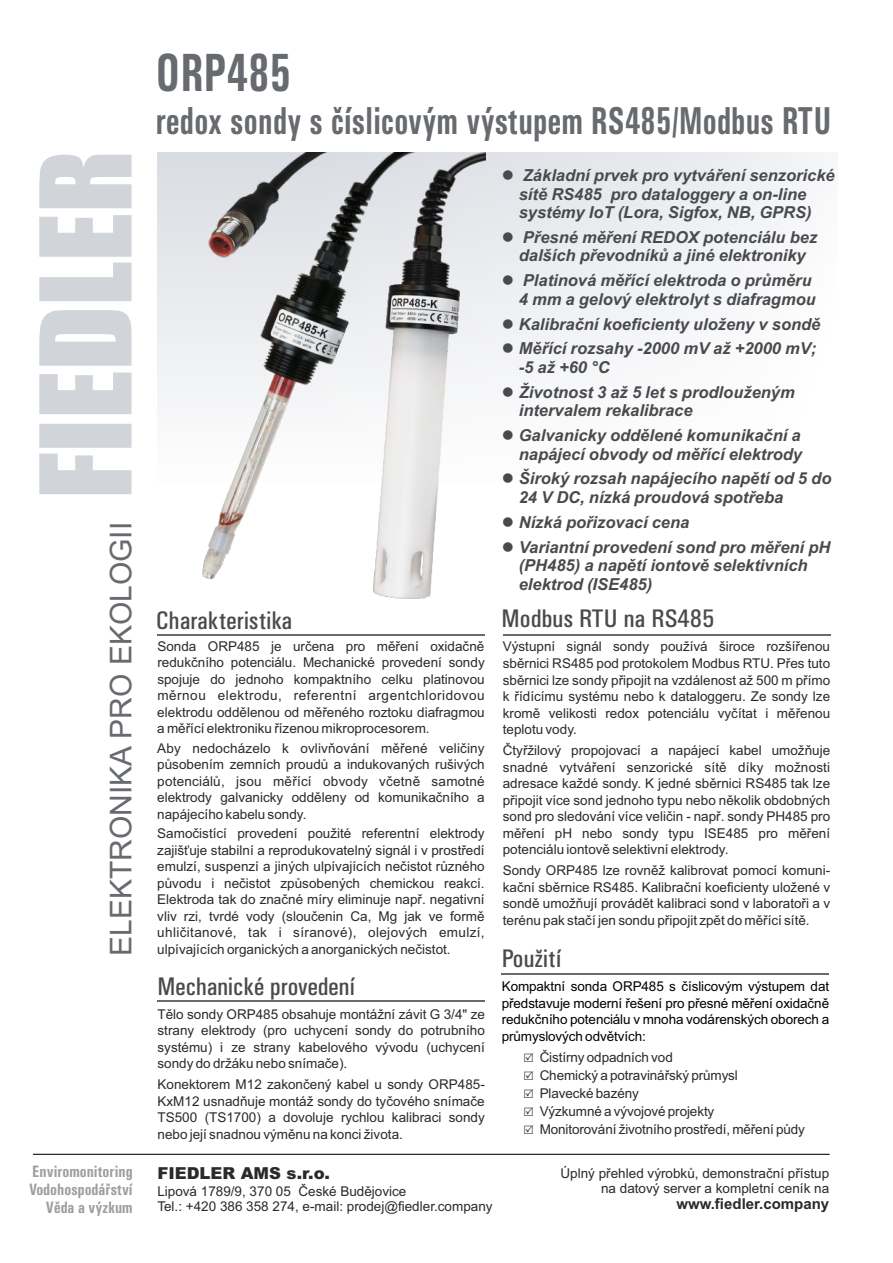
<style>
.page{position:relative;width:893px;height:1263px;background:#fff}
.page>*{position:absolute;margin:0;border:0;box-sizing:border-box;transform-origin:0 0}
.t1{font:700 54px "Univers Condensed";letter-spacing:.01em;color:#676a6e;scale:.81 1}
.t2{font:700 39px "Univers Condensed";letter-spacing:.01em;color:#676a6e;scale:.81 1}
.t3{font:30px "Arial";color:#676a6e}
.t4{font:25.5px "Univers Condensed";color:#484a4d;scale:1.04 1}
.t5{font:25.5px "Univers Condensed";color:#484a4d;scale:1.05 1}
.t6{font:italic 700 16.5px/18.5px "Arial";color:#484a4d}
.t7{font:700 16.5px/18px "Univers Condensed";color:#9d9e9e;text-align:right;scale:.95 1}
.t8{font:900 16.5px "Arial";color:#2b2a29}
.t9{font:700 15px "Arial";color:#2b2a29}
.t10{font:13.5px/16.5px "Arial";color:#2b2a29;text-align:justify}
.t11{font:13.5px/16.5px "Arial";letter-spacing:-.01em;color:#000;text-align:justify}
</style>
<div class="page">
<div style="left:157px;top:152px;width:680px;height:331px;background:linear-gradient(to bottom,#e8e9ed,#fff)"></div>
<hr style="left:33px;top:1154px;width:797px;height:1px;background:#2b2a29">
<svg style="left:39px;top:155px;width:93px;height:339px"></svg>
<hr style="left:157px;top:1000px;width:328px;height:2px;background:#676a6e">
<hr style="left:503px;top:634px;width:327px;height:2px;background:#676a6e">
<hr style="left:157px;top:634px;width:328px;height:2px;background:#676a6e">
<hr style="left:502px;top:973px;width:327px;height:2px;background:#676a6e">
<img style="left:198px;top:152px;width:223px;height:428px">
<img style="left:370px;top:153px;width:116px;height:446px">
<img style="left:209px;top:152px;width:120px;height:106px">
<h3 class="t3" style="left:110px;top:955px;width:435px;rotate:-90deg">ELEKTRONIKA PRO EKOLOGII</h3>
<p class="t7" style="left:29px;top:1164px;width:111px">Enviromonitoring<br>Vodohospodářství<br>Věda a výzkum</p>
<h1 class="t1" style="left:156px;top:54px;width:168px">ORP485</h1>
<h2 class="t2" style="left:156px;top:108px;width:835px">redox sondy s číslicovým výstupem RS485/Modbus RTU</h2>
<p class="t6" style="left:519px;top:168px;width:317px;text-indent:-17px">● Základní prvek pro vytváření senzorické sítě RS485 pro dataloggery a on-line systémy IoT (Lora, Sigfox, NB, GPRS)</p>
<p class="t6" style="left:502px;top:229px;width:317px;text-align:center">● Přesné měření REDOX potenciálu bez dalších převodníků a jiné elektroniky</p>
<p class="t6" style="left:502px;top:273px;width:316px;text-align:right">● Platinová měřící elektroda o průměru<br>4 mm a gelový elektrolyt s diafragmou</p>
<p class="t6" style="left:502px;top:316px;width:320px">● Kalibrační koeficienty uloženy v sondě</p>
<p class="t6" style="left:519px;top:341px;width:299px;text-indent:-17px">● Měřící rozsahy -2000 mV až +2000 mV; -5 až +60 °C</p>
<p class="t6" style="left:519px;top:384px;width:277px;text-indent:-17px">● Životnost 3 až 5 let s prodlouženým intervalem rekalibrace</p>
<p class="t6" style="left:502px;top:428px;width:302px;text-align:right">● Galvanicky oddělené komunikační a napájecí obvody od měřící elektrody</p>
<p class="t6" style="left:519px;top:471px;width:314px;text-indent:-17px">● Široký rozsah napájecího napětí od 5 do<br>24 V DC, nízká proudová spotřeba</p>
<p class="t6" style="left:502px;top:514px;width:189px">● Nízká pořizovací cena</p>
<p class="t6" style="left:519px;top:539px;width:313px;text-indent:-17px">● Variantní provedení sond pro měření pH (PH485) a napětí iontově selektivních elektrod (ISE485)</p>
<h3 class="t4" style="left:156px;top:611px;width:133px">Charakteristika</h3>
<h3 class="t5" style="left:502px;top:610px;width:204px">Modbus RTU na RS485</h3>
<p class="t10" style="left:157px;top:639px;width:329px">Sonda ORP485 je určena pro měření oxidačně redukčního potenciálu. Mechanické provedení sondy spojuje do jednoho kompaktního celku platinovou měrnou elektrodu, referentní argentchloridovou elektrodu oddělenou od měřeného roztoku diafragmou a měřící elektroniku řízenou mikroprocesorem.</p>
<p class="t10" style="left:157px;top:741px;width:329px">Aby nedocházelo k ovlivňování měřené veličiny působením zemních proudů a indukovaných rušivých potenciálů, jsou měřící obvody včetně samotné elektrody galvanicky odděleny od komunikačního a napájecího kabelu sondy.</p>
<p class="t10" style="left:157px;top:827px;width:329px">Samočistící provedení použité referentní elektrody zajišťuje stabilní a reprodukovatelný signál i v prostředí emulzí, suspenzí a jiných ulpívajících nečistot různého původu i nečistot způsobených chemickou reakcí.<br>Elektroda tak do značné míry eliminuje např. negativní vliv rzi, tvrdé vody (sloučenin Ca, Mg jak ve formě uhličitanové, tak i síranové), olejových emulzí, ulpívajících organických a anorganických nečistot.</p>
<p class="t10" style="left:503px;top:640px;width:329px">Výstupní signál sondy používá široce rozšířenou sběrnici RS485 pod protokolem Modbus RTU. Přes tuto sběrnici lze sondy připojit na vzdálenost až 500 m přímo k řídícímu systému nebo k dataloggeru. Ze sondy lze kromě velikosti redox potenciálu vyčítat i měřenou teplotu vody.</p>
<p class="t10" style="left:503px;top:743px;width:329px">Čtyřžilový propojovací a napájecí kabel umožňuje snadné vytváření senzorické sítě díky možnosti adresace každé sondy. K jedné sběrnici RS485 tak lze připojit více sond jednoho typu nebo několik obdobných sond pro sledování více veličin - např. sondy PH485 pro měření pH nebo sondy typu ISE485 pro měření potenciálu iontově selektivní elektrody.</p>
<p class="t10" style="left:503px;top:863px;width:329px">Sondy ORP485 lze rovněž kalibrovat pomocí komuni&shy;kační sběrnice RS485. Kalibrační koeficienty uložené v sondě umožňují provádět kalibraci sond v laboratoři a v terénu pak stačí jen sondu připojit zpět do měřící sítě.</p>
<h3 class="t4" style="left:502px;top:949px;width:59px">Použití</h3>
<h3 class="t4" style="left:157px;top:977px;width:192px">Mechanické provedení</h3>
<p class="t10" style="left:157px;top:1007px;width:329px">Tělo sondy ORP485 obsahuje montážní závit G 3/4" ze strany elektrody (pro uchycení sondy do potrubního systému) i ze strany kabelového vývodu (uchycení sondy do držáku nebo snímače).</p>
<p class="t10" style="left:157px;top:1077px;width:329px">Konektorem M12 zakončený kabel u sondy ORP485- KxM12 usnadňuje montáž sondy do tyčového snímače TS500 (TS1700) a dovoluje rychlou kalibraci sondy nebo její snadnou výměnu na konci života.</p>
<p class="t11" style="left:502px;top:979px;width:329px">Kompaktní sonda ORP485 s číslicovým výstupem dat představuje moderní řešení pro přesné měření oxidačně redukčního potenciálu v mnoha vodárenských oborech a průmyslových odvětvích:</p>
<p class="t10" style="left:540px;top:1049px;width:267px;line-height:18px;text-align:left">Čistírny odpadních vod<br>Chemický a potravinářský průmysl<br>Plavecké bazény<br>Výzkumné a vývojové projekty<br>Monitorování životního prostředí, měření půdy</p>
<p class="t8" style="left:157px;top:1167px;width:174px">FIEDLER AMS s.r.o.</p>
<p class="t10" style="left:157px;top:1185px;width:337px;line-height:15.1px">Lipová 1789/9, 370 05 České Budějovice<br>Tel.: +420 386 358 274, e-mail: prodej@fiedler.company</p>
<p class="t10" style="left:560px;top:1166px;width:270px;line-height:15.1px;text-align:right">Úplný přehled výrobků, demonstrační přístup na datový server a kompletní ceník na</p>
<p class="t9" style="left:676px;top:1198px;width:154px">www.fiedler.company</p>
</div>
